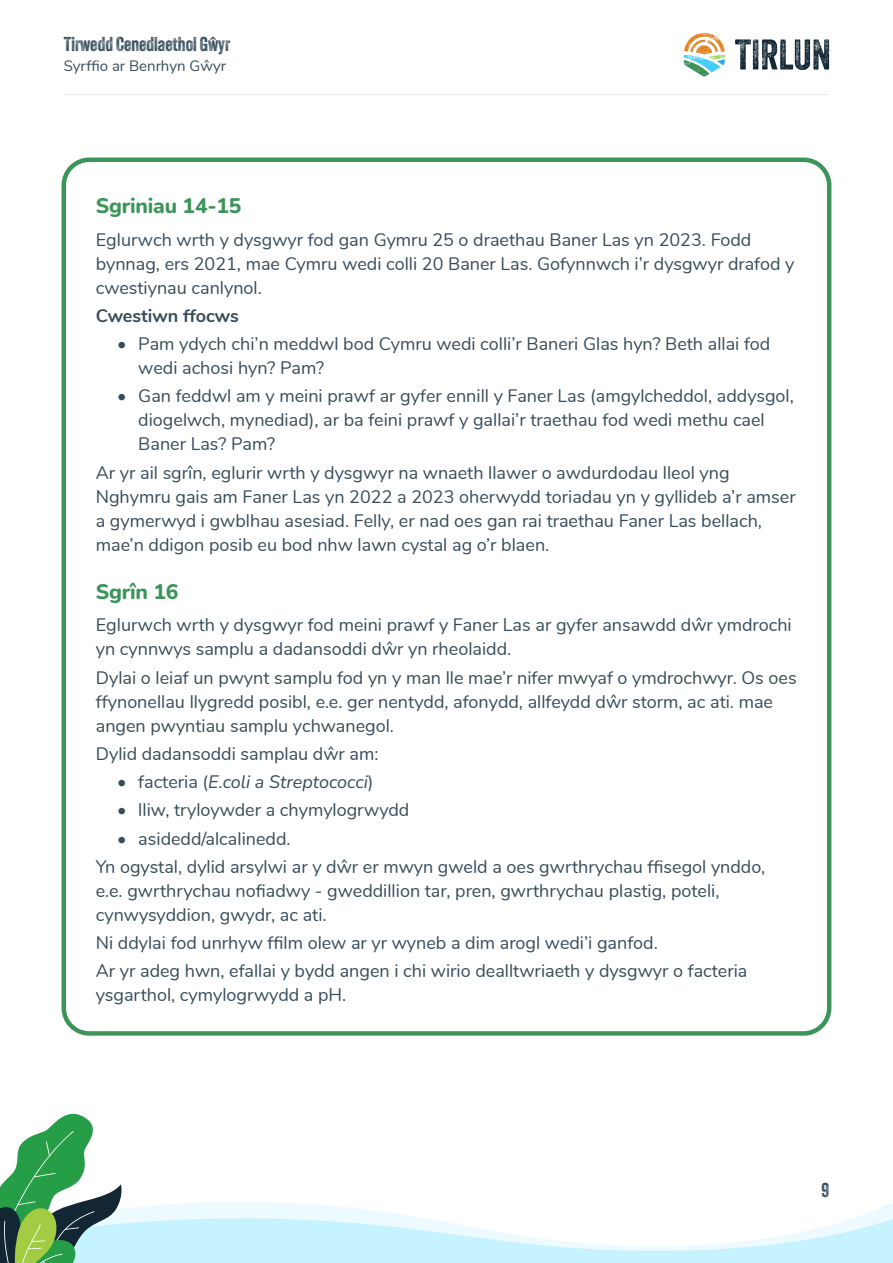
<style>
.page{position:relative;width:893px;height:1263px;background:#fff}
.page>*{position:absolute;margin:0;border:0;box-sizing:border-box;transform-origin:0 0}
.Page_section_heading{font:800 21px "Nunito";letter-spacing:-.01em;color:#3d9459}
.t1{font:19.5px "Veneer Two";color:#374c5a}
.Paragraph_Style_1{font:18px/24px "Nunito";color:#374c5a}
.Body_text{font:18px/24px "Nunito";color:#374c5a}
.t2{font:italic 18px "Nunito";color:#374c5a}
.Body_text-2{font:700 18px "Nunito";letter-spacing:-.005em;color:#374c5a}
.t3{font:15px "Nunito";color:#374c5a}
.s1{font-style:normal}
</style>
<div class="page">
<svg style="left:735px;top:39px;width:94px;height:31px"></svg>
<svg style="left:684px;top:33px;width:41px;height:44px"></svg>
<hr style="left:64px;top:94px;width:765px;height:1px;background:#e6e7e9">
<svg style="left:0;top:1113px;width:893px;height:150px"></svg>
<div style="left:62px;top:158px;width:769px;height:878px;border:4px solid #3d9459;border-radius:26px"></div>
<p class="t1" style="left:64px;top:32px;width:168px">Tirwedd Cenedlaethol Gŵyr</p>
<p class="t3" style="left:64px;top:54px;width:164px">Syrffio ar Benrhyn Gŵyr</p>
<p class="Page_section_heading" style="left:96px;top:191px;width:147px">Sgriniau 14-15</p>
<p class="Body_text" style="left:96px;top:226px;width:700px">Eglurwch wrth y dysgwyr fod gan Gymru 25 o draethau Baner Las yn 2023. Fodd bynnag, ers 2021, mae Cymru wedi colli 20 Baner Las. Gofynnwch i’r dysgwyr drafod y cwestiynau canlynol.</p>
<p class="Body_text-2" style="left:96px;top:302px;width:145px">Cwestiwn ffocws</p>
<p class="Paragraph_Style_1" style="left:138px;top:331px;width:634px;text-indent:-21px">• Pam ydych chi’n meddwl bod Cymru wedi colli’r Baneri Glas hyn? Beth allai fod wedi achosi hyn? Pam?</p>
<p class="Paragraph_Style_1" style="left:138px;top:383px;width:657px;text-indent:-21px">• Gan feddwl am y meini prawf ar gyfer ennill y Faner Las (amgylcheddol, addysgol, diogelwch, mynediad), ar ba feini prawf y gallai’r traethau fod wedi methu cael<br>Baner Las? Pam?</p>
<p class="Paragraph_Style_1" style="left:96px;top:459px;width:701px">Ar yr ail sgrîn, eglurir wrth y dysgwyr na wnaeth llawer o awdurdodau lleol yng Nghymru gais am Faner Las yn 2022 a 2023 oherwydd toriadau yn y gyllideb a’r amser a gymerwyd i gwblhau asesiad. Felly, er nad oes gan rai traethau Faner Las bellach, mae’n ddigon posib eu bod nhw lawn cystal ag o’r blaen.</p>
<p class="Page_section_heading" style="left:96px;top:577px;width:84px">Sgrîn 16</p>
<p class="Body_text" style="left:96px;top:612px;width:697px">Eglurwch wrth y dysgwyr fod meini prawf y Faner Las ar gyfer ansawdd dŵr ymdrochi yn cynnwys samplu a dadansoddi dŵr yn rheolaidd.</p>
<p class="Body_text" style="left:96px;top:664px;width:702px">Dylai o leiaf un pwynt samplu fod yn y man lle mae’r nifer mwyaf o ymdrochwyr. Os oes ffynonellau llygredd posibl, e.e. ger nentydd, afonydd, allfeydd dŵr storm, ac ati. mae angen pwyntiau samplu ychwanegol.</p>
<p class="Body_text" style="left:96px;top:741px;width:284px">Dylid dadansoddi samplau dŵr am:</p>
<p class="t2" style="left:117px;top:769px;width:258px"><span class="s1">• facteria (</span>E.coli a Streptococci<span class="s1">)</span></p>
<p class="Paragraph_Style_1" style="left:117px;top:797px;width:294px">• lliw, tryloywder a chymylogrwydd</p>
<p class="Paragraph_Style_1" style="left:117px;top:825px;width:175px">• asidedd/alcalinedd.</p>
<p class="Paragraph_Style_1" style="left:96px;top:854px;width:671px">Yn ogystal, dylid arsylwi ar y dŵr er mwyn gweld a oes gwrthrychau ffisegol ynddo, e.e. gwrthrychau nofiadwy - gweddillion tar, pren, gwrthrychau plastig, poteli, cynwysyddion, gwydr, ac ati.</p>
<p class="Paragraph_Style_1" style="left:96px;top:930px;width:563px">Ni ddylai fod unrhyw ffilm olew ar yr wyneb a dim arogl wedi’i ganfod.</p>
<p class="Paragraph_Style_1" style="left:96px;top:958px;width:653px">Ar yr adeg hwn, efallai y bydd angen i chi wirio dealltwriaeth y dysgwyr o facteria ysgarthol, cymylogrwydd a pH.</p>
<p class="t1" style="left:821px;top:1178px;width:9px">9</p>
</div>
